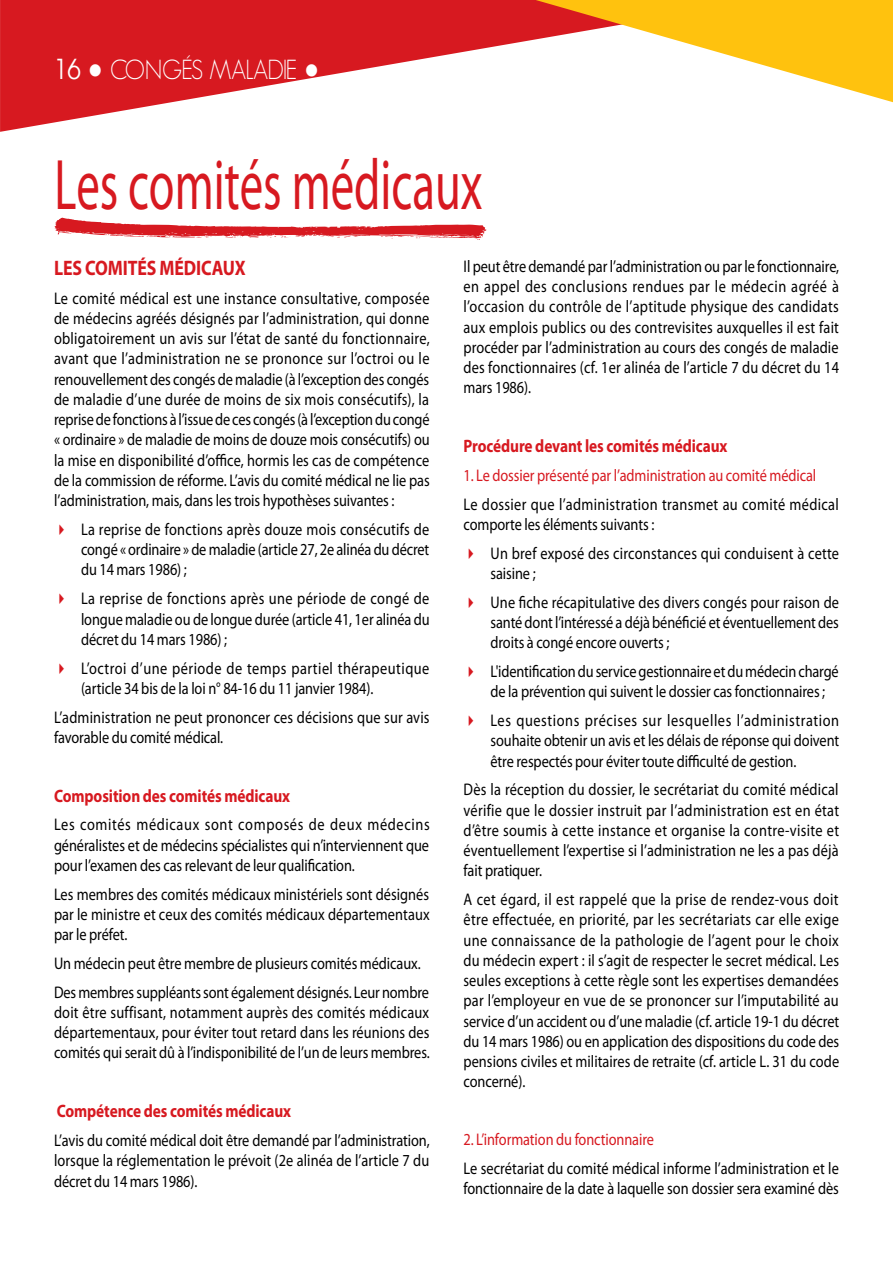
<style>
.page{position:relative;width:893px;height:1263px;background:#fff}
.page>*{position:absolute;margin:0;border:0;box-sizing:border-box;transform-origin:0 0}
.t1{font:72px "Myriad Pro";color:#d71920;scale:.65 1}
.t2{font:300 27px "Geosans";letter-spacing:-.045em;color:#fff;scale:.9 1}
.t3{font:700 21px "Myriad Pro";letter-spacing:-.005em;color:#d71920;scale:.85 1}
.t4{font:700 18px "Myriad Pro";letter-spacing:-.005em;color:#d71920;scale:.85 1}
.t5{font:16.8px/20.2px "Myriad Pro";letter-spacing:-.005em;color:#000;text-align:justify;scale:.85 1}
.t6{font:16.8px/20.2px "Myriad Pro";letter-spacing:.035em;color:#000;scale:.85 1}
.t7{font:16.8px "Myriad Pro";letter-spacing:-.005em;color:#d71920;scale:.85 1}
.t8{font:16.8px/20.2px "Myriad Pro";letter-spacing:.025em;color:#000;scale:.85 1}
.t9{font:16.8px/20.2px "Myriad Pro";letter-spacing:.015em;color:#000;scale:.85 1}
.s1{font-family:"Avant Garde";font-weight:400}
.s2{font-family:"Narkisim";font-weight:400}
.s3{font-family:"Emilly Stories Swash";font-size:139.05px}
.s4{color:#d71920}
</style>
<div class="page">
<svg style="left:0;top:0;width:534px;height:132px;fill:#d71920"></svg>
<svg style="left:534px;top:0;width:359px;height:102px"></svg>
<h2 class="t2" style="left:54px;top:55px;width:296px"><span class="s1">16</span> <span class="s2">•</span> CONGÉS MALADIE <span class="s2">•</span></h2>
<h1 class="t1" style="left:47px;top:141px;width:690px"><span class="s3">l</span>les comités médicaux</h1>
<p class="t3" style="left:54px;top:254px;width:213px">LES COMITÉS MÉDICAUX</p>
<p class="t5" style="left:54px;top:288px;width:444px">Le comité médical est une instance consultative, composée de médecins agréés désignés par l’administration, qui donne obligatoirement un avis sur l’état de santé du fonctionnaire, avant que l’administration ne se prononce sur l’octroi ou le renouvellement des congés de maladie (à l’exception des congés de maladie d’une durée de moins de six mois consécutifs), la reprise de fonctions à l’issue de ces congés (à l’exception du congé « ordinaire » de maladie de moins de douze mois consécutifs) ou la mise en disponibilité d’office, hormis les cas de compétence de la commission de réforme. L’avis du comité médical ne lie pas l’administration, mais, dans les trois hypothèses suivantes :</p>
<p class="t5" style="left:81px;top:519px;width:411px;text-indent:-27px"><span class="s4">✔</span> La reprise de fonctions après douze mois consécutifs de congé « ordinaire » de maladie (article 27, 2e alinéa du décret du 14 mars 1986) ;</p>
<p class="t5" style="left:81px;top:588px;width:412px;text-indent:-27px"><span class="s4">✔</span> La reprise de fonctions après une période de congé de longue maladie ou de longue durée (article 41, 1er alinéa du décret du 14 mars 1986) ;</p>
<p class="t6" style="left:81px;top:657px;width:411px;text-indent:-27px"><span class="s4">✔</span> L’octroi d’une période de temps partiel thérapeutique (article 34 bis de la loi n° 84-16 du 11 janvier 1984).</p>
<p class="t5" style="left:54px;top:706px;width:443px">L’administration ne peut prononcer ces décisions que sur avis favorable du comité médical.</p>
<p class="t4" style="left:54px;top:784px;width:279px">Composition des comités médicaux</p>
<p class="t5" style="left:54px;top:814px;width:443px">Les comités médicaux sont composés de deux médecins généralistes et de médecins spécialistes qui n’interviennent que pour l’examen des cas relevant de leur qualification.</p>
<p class="t5" style="left:54px;top:884px;width:443px">Les membres des comités médicaux ministériels sont désignés par le ministre et ceux des comités médicaux départementaux par le préfet.</p>
<p class="t5" style="left:54px;top:949px;width:443px;line-height:28.8px">Un médecin peut être membre de plusieurs comités médicaux.<br>Des membres suppléants sont également désignés. Leur nombre</p>
<p class="t5" style="left:54px;top:1002px;width:444px">doit être suffisant, notamment auprès des comités médicaux départementaux, pour éviter tout retard dans les réunions des comités qui serait dû à l’indisponibilité de l’un de leurs membres.</p>
<p class="t4" style="left:57px;top:1099px;width:277px">Compétence des comités médicaux</p>
<p class="t5" style="left:54px;top:1130px;width:444px">L’avis du comité médical doit être demandé par l’administration, lorsque la réglementation le prévoit (2e alinéa de l’article 7 du décret du 14 mars 1986).</p>
<p class="t5" style="left:463px;top:256px;width:444px">I l peut être demandé par l’administration ou par le fonctionnaire, en appel des conclusions rendues par le médecin agréé à l’occasion du contrôle de l’aptitude physique des candidats aux emplois publics ou des contrevisites auxquelles il est fait procéder par l’administration au cours des congés de maladie des fonctionnaires (cf. 1er alinéa de l’article 7 du décret du 14 mars 1986).</p>
<p class="t4" style="left:463px;top:434px;width:312px">Procédure devant les comités médicaux</p>
<p class="t7" style="left:463px;top:465px;width:416px">1. Le dossier présenté par l’administration au comité médical</p>
<p class="t8" style="left:463px;top:494px;width:443px">Le dossier que l’administration transmet au comité médical comporte les éléments suivants :</p>
<p class="t9" style="left:490px;top:543px;width:412px;text-indent:-27px"><span class="s4">✔</span> Un bref exposé des circonstances qui conduisent à cette saisine ;</p>
<p class="t5" style="left:490px;top:592px;width:412px;text-indent:-27px"><span class="s4">✔</span> Une fiche récapitulative des divers congés pour raison de santé dont l’intéressé a déjà bénéficié et éventuellement des droits à congé encore ouverts ;</p>
<p class="t5" style="left:490px;top:661px;width:411px;text-indent:-27px"><span class="s4">✔</span> L'identification du service gestionnaire et du médecin chargé de la prévention qui suivent le dossier cas fonctionnaires ;</p>
<p class="t5" style="left:490px;top:710px;width:412px;text-indent:-27px"><span class="s4">✔</span> Les questions précises sur lesquelles l’administration souhaite obtenir un avis et les délais de réponse qui doivent être respectés pour éviter toute difficulté de gestion.</p>
<p class="t5" style="left:463px;top:779px;width:443px">Dès la réception du dossier, le secrétariat du comité médical vérifie que le dossier instruit par l’administration est en état d’être soumis à cette instance et organise la contre-visite et éventuellement l’expertise si l’administration ne les a pas déjà fait pratiquer.</p>
<p class="t5" style="left:463px;top:889px;width:444px">A cet égard, il est rappelé que la prise de rendez-vous doit être effectuée, en priorité, par les secrétariats car elle exige une connaissance de la pathologie de l’agent pour le choix du médecin expert : il s’agit de respecter le secret médical. Les seules exceptions à cette règle sont les expertises demandées par l’employeur en vue de se prononcer sur l’imputabilité au service d’un accident ou d’une maladie (cf. article 19-1 du décret du 14 mars 1986) ou en application des dispositions du code des pensions civiles et militaires de retraite (cf. article L. 31 du code concerné).</p>
<p class="t7" style="left:463px;top:1129px;width:226px">2. L’information du fonctionnaire</p>
<p class="t5" style="left:463px;top:1157px;width:443px">Le secrétariat du comité médical informe l’administration et le fonctionnaire de la date à laquelle son dossier sera examiné dès</p>
</div>
